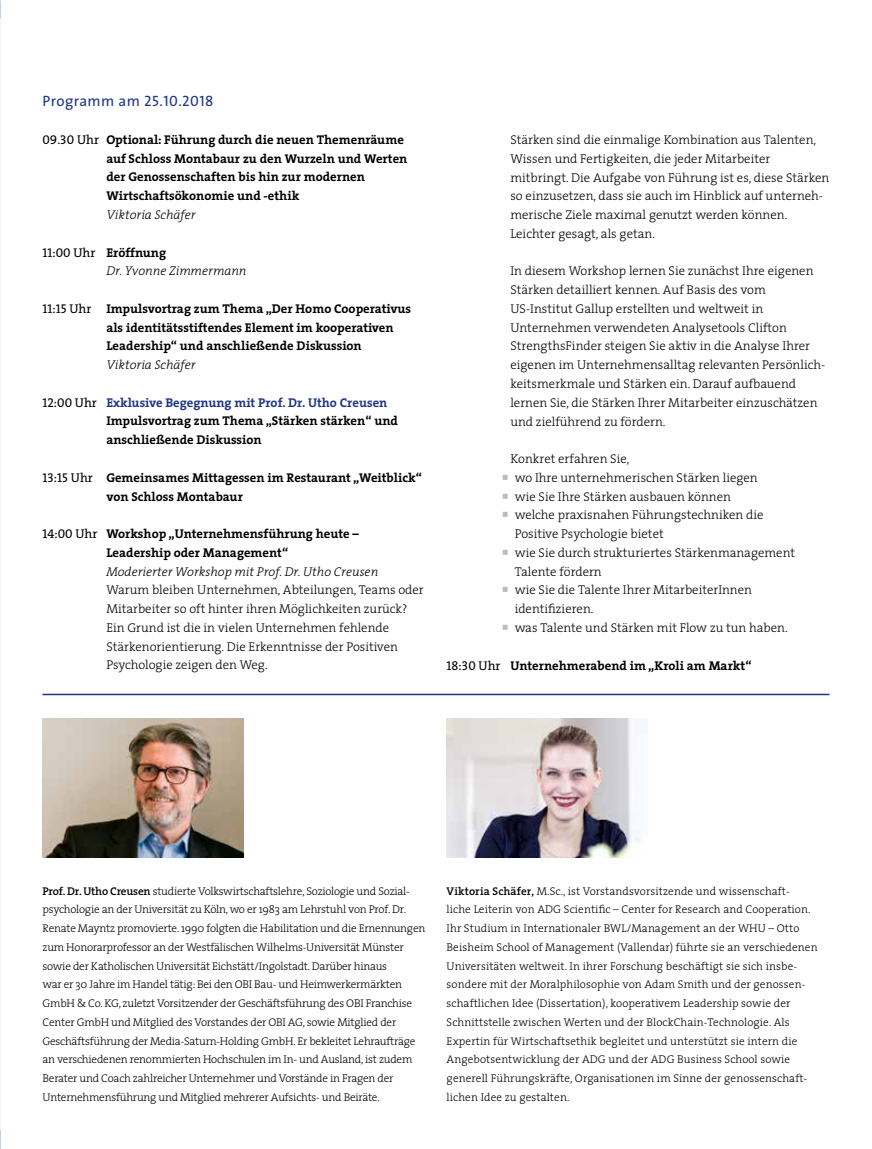
<style>
.page{position:relative;width:872px;height:1149px;background:#fff}
.page>*{position:absolute;margin:0;border:0;box-sizing:border-box;transform-origin:0 0}
.t1{font:15px "The Sans";letter-spacing:.03em;color:#1f3685}
.t2{font:300 12.75px/18.8px "The Serif";color:#000}
.t3{font:700 12.75px/18.8px "The Serif";color:#000}
.t4{font:italic 300 12.75px/18.8px "The Serif";color:#000}
.t5{font:300 11.25px/18.8px "The Serif";letter-spacing:-.02em;color:#000}
.t6{font:300 11.25px/18.8px "The Serif";letter-spacing:.01em;color:#000}
.s1{font-family:"The Sans Caps"}
.s2{font-family:"The Serif Caps";font-weight:400}
.s3{font-weight:400}
.s4{font-family:"The Serif Caps";font-weight:400;font-style:normal}
.s5{font-weight:400;font-style:normal}
.s6{font-weight:700;font-style:normal}
.s7{color:#1f3685}
.s8{font-weight:600}
</style>
<div class="page">
<hr style="left:43px;top:693px;width:786px;height:2px;background:#1f3685">
<img style="left:446px;top:718px;width:201px;height:138px">
<img style="left:43px;top:718px;width:200px;height:138px">
<p class="t1" style="left:43px;top:89px;width:172px">Programm am <span class="s1">25</span>.<span class="s1">10</span>.<span class="s1">2018</span></p>
<p class="t3" style="left:106px;top:130px;width:302px;text-indent:-64px"><span class="s2">09</span><span class="s3">.</span><span class="s2">30</span> <span class="s3">Uhr</span> Optional: Führung durch die neuen Themenräume auf Schloss Montabaur zu den Wurzeln und Werten der Genossenschaften bis hin zur modernen Wirtschaftsökonomie und -ethik</p>
<p class="t4" style="left:106px;top:205px;width:91px">Viktoria Schäfer</p>
<p class="t4" style="left:106px;top:242px;width:142px;text-indent:-64px"><span class="s4">11</span><span class="s5">:</span><span class="s4">00</span> <span class="s5">Uhr</span> <span class="s6">Eröffnung<br></span>Dr. Yvonne Zimmermann</p>
<p class="t3" style="left:106px;top:299px;width:306px;text-indent:-64px"><span class="s2">11</span><span class="s3">:</span><span class="s2">15</span> <span class="s3">Uhr</span> Impulsvortrag zum Thema „Der Homo Cooperativus als identitätsstiftendes Element im kooperativen<br>Leadership“ und anschließende Diskussion</p>
<p class="t4" style="left:106px;top:355px;width:91px">Viktoria Schäfer</p>
<p class="t3" style="left:106px;top:392px;width:293px;text-indent:-64px"><span class="s2">12</span><span class="s3">:</span><span class="s2">00</span> <span class="s3">Uhr</span> <span class="s7">Exklusive Begegnung mit Prof. Dr. Utho Creusen<br></span>Impulsvortrag zum Thema „Stärken stärken“ und anschließende Diskussion</p>
<p class="t3" style="left:106px;top:467px;width:317px;text-indent:-64px"><span class="s2">13</span><span class="s3">:</span><span class="s2">15</span> <span class="s3">Uhr</span> Gemeinsames Mittagessen im Restaurant „Weitblick“ von Schloss Montabaur</p>
<p class="t3" style="left:43px;top:524px;width:318px;text-align:center"><span class="s2">14</span><span class="s3">:</span><span class="s2">00</span> <span class="s3">Uhr</span> Workshop „Unternehmensführung heute –<br>Leadership oder Management“</p>
<p class="t4" style="left:106px;top:561px;width:273px">Moderierter Workshop mit Prof. Dr. Utho Creusen</p>
<p class="t2" style="left:106px;top:580px;width:319px">Warum bleiben Unternehmen, Abteilungen, Teams oder Mitarbeiter so oft hinter ihren Möglichkeiten zurück?<br>Ein Grund ist die in vielen Unternehmen fehlende Stärkenorientierung. Die Erkenntnisse der Positiven Psychologie zeigen den Weg.</p>
<p class="t2" style="left:510px;top:130px;width:320px">Stärken sind die einmalige Kombination aus Talenten, Wissen und Fertigkeiten, die jeder Mitarbeiter mitbringt. Die Aufgabe von Führung ist es, diese Stärken so einzusetzen, dass sie auch im Hinblick auf unterneh&shy;merische Ziele maximal genutzt werden können.<br>Leichter gesagt, als getan.</p>
<p class="t2" style="left:510px;top:261px;width:316px">In diesem Workshop lernen Sie zunächst Ihre eigenen Stärken detailliert kennen. Auf Basis des vom US-Institut Gallup erstellten und weltweit in Unternehmen verwendeten Analysetools Clifton StrengthsFinder steigen Sie aktiv in die Analyse Ihrer eigenen im Unternehmensalltag relevanten Persönlich&shy;keitsmerkmale und Stärken ein. Darauf aufbauend lernen Sie, die Stärken Ihrer Mitarbeiter einzuschätzen und zielführend zu fördern.</p>
<p class="t2" style="left:514px;top:449px;width:282px;text-indent:-4px">Konkret erfahren Sie,<br>wo Ihre unternehmerischen Stärken liegen<br>wie Sie Ihre Stärken ausbauen können<br>welche praxisnahen Führungstechniken die Positive Psychologie bietet<br>wie Sie durch strukturiertes Stärkenmanagement Talente fördern<br>wie Sie die Talente Ihrer MitarbeiterInnen identifizieren.<br>was Talente und Stärken mit Flow zu tun haben.</p>
<p class="t3" style="left:446px;top:655px;width:306px"><span class="s2">18</span><span class="s3">:</span><span class="s2">30</span> <span class="s3">Uhr</span> Unternehmerabend im „Kroli am Markt“</p>
<p class="t5" style="left:43px;top:880px;width:384px"><span class="s8">Prof. Dr. Utho Creusen</span> studierte Volkswirtschaftslehre, Soziologie und Sozial&shy;psychologie an der Universität zu Köln, wo er 1983 am Lehrstuhl von Prof. Dr.<br>Renate Mayntz promovierte. 1990 folgten die Habilitation und die Ernennungen zum Honorarprofessor an der Westfälischen Wilhelms-Universität Münster sowie der Katholischen Universität Eichstätt/Ingolstadt. Darüber hinaus<br>war er 30 Jahre im Handel tätig: Bei den OBI Bau- und Heimwerkermärkten GmbH &amp; Co. KG, zuletzt Vorsitzender der Geschäftsführung des OBI Franchise Center GmbH und Mitglied des Vorstandes der OBI AG, sowie Mitglied der Geschäftsführung der Media-Saturn-Holding GmbH. Er bekleitet Lehraufträge an verschiedenen renommierten Hochschulen im In- und Ausland, ist zudem Berater und Coach zahlreicher Unternehmer und Vorstände in Fragen der Unternehmensführung und Mitglied mehrerer Aufsichts- und Beiräte.</p>
<p class="t6" style="left:446px;top:880px;width:372px"><span class="s8">Viktoria Schäfer,</span> M.Sc., ist Vorstandsvorsitzende und wissenschaft-<br>liche Leiterin von ADG Scientific – Center for Research and Cooperation.<br>Ihr Studium in Internationaler BWL/Management an der WHU – Otto Beisheim School of Management (Vallendar) führte sie an verschiedenen Universitäten weltweit. In ihrer Forschung beschäftigt sie sich insbe&shy;sondere mit der Moralphilosophie von Adam Smith und der genossen&shy;schaftlichen Idee (Dissertation), kooperativem Leadership sowie der Schnittstelle zwischen Werten und der BlockChain-Technologie. Als Expertin für Wirtschaftsethik begleitet und unterstützt sie intern die Angebotsentwicklung der ADG und der ADG Business School sowie generell Führungskräfte, Organisationen im Sinne der genossenschaft&shy;lichen Idee zu gestalten.</p>
</div>
